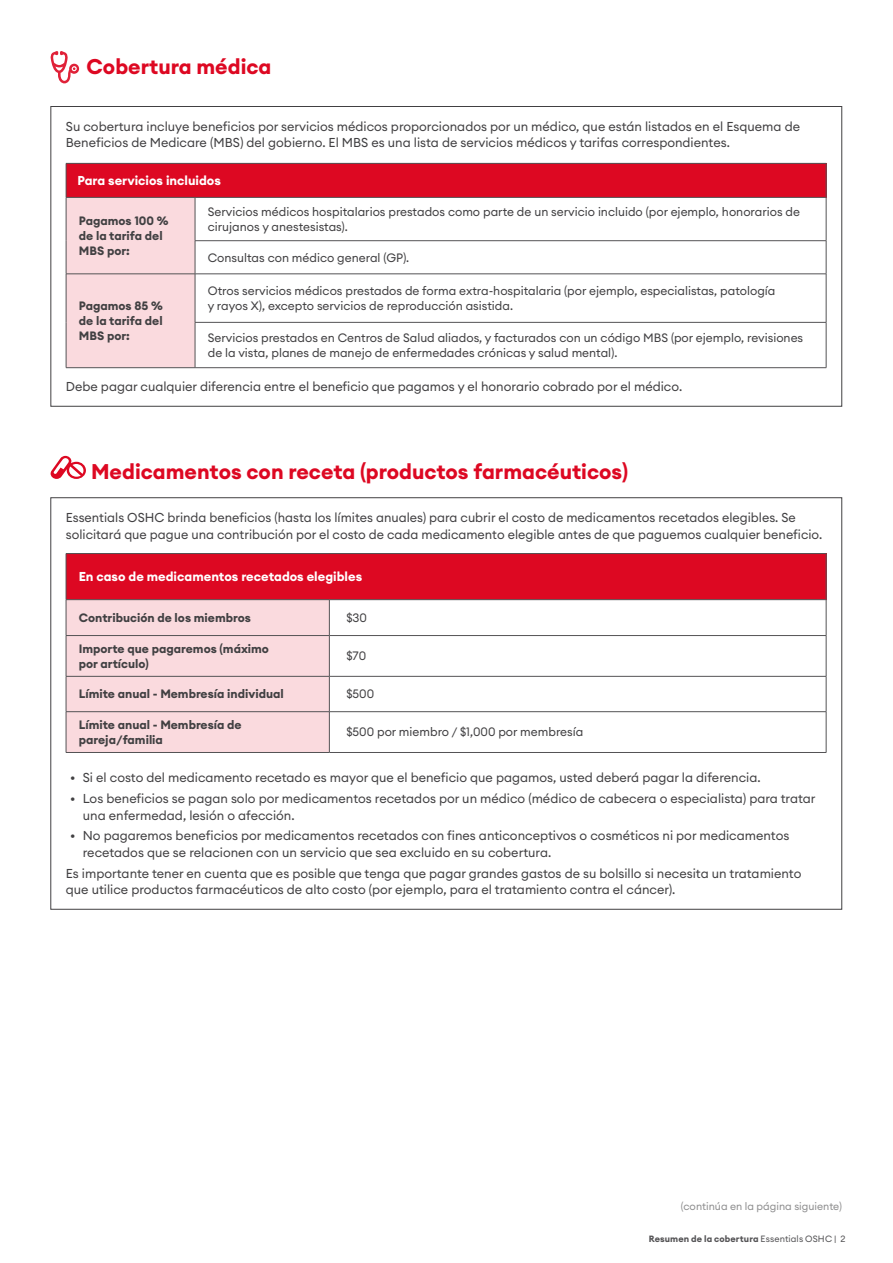
<style>
.page{position:relative;width:893px;height:1263px;background:#fff}
.page>*{position:absolute;margin:0;border:0;box-sizing:border-box;transform-origin:0 0}
.Sub_Header{font:700 21px "Euclid Circular A";color:#dd0822}
._00_Body{font:12.75px/16.5px "Euclid Circular A";color:#414042}
.Table_Header{font:700 12.75px "Euclid Circular A";color:#fff}
.Table_text{font:12px/15px "Euclid Circular A";color:#414042}
.Table_text-2{font:700 12px/15px "Euclid Circular A";color:#414042}
.Body_7pts__R{font:10.5px "Euclid Circular A";color:#8d8d8e}
.t1{font:700 9px "Euclid Circular A";letter-spacing:.015em;color:#545355}
.s1{font-weight:400}
</style>
<div class="page">
<div style="left:66px;top:163px;width:760px;height:34px;background:#dd0822"></div>
<div style="left:67px;top:198px;width:128px;height:169px;background:#fadade"></div>
<svg style="left:196px;top:198px;width:630px;height:169px"></svg>
<hr style="left:826px;top:164px;width:1px;height:33px;background:#545355">
<hr style="left:66px;top:367px;width:129px;height:1px;background:#545355">
<hr style="left:66px;top:163px;width:129px;height:1px;background:#545355">
<hr style="left:66px;top:164px;width:1px;height:33px;background:#545355">
<hr style="left:195px;top:163px;width:631px;height:1px;background:#545355">
<hr style="left:66px;top:197px;width:129px;height:1px;background:#545355">
<hr style="left:66px;top:198px;width:1px;height:43px;background:#545355">
<hr style="left:66px;top:241px;width:1px;height:33px;background:#545355">
<hr style="left:195px;top:197px;width:631px;height:1px;background:#545355">
<hr style="left:195px;top:198px;width:1px;height:42px;background:#545355">
<hr style="left:826px;top:198px;width:1px;height:42px;background:#545355">
<hr style="left:195px;top:240px;width:631px;height:1px;background:#545355">
<hr style="left:195px;top:241px;width:1px;height:33px;background:#545355">
<hr style="left:826px;top:241px;width:1px;height:33px;background:#545355">
<hr style="left:66px;top:274px;width:129px;height:1px;background:#545355">
<hr style="left:66px;top:274px;width:1px;height:48px;background:#545355">
<hr style="left:66px;top:322px;width:1px;height:45px;background:#545355">
<hr style="left:195px;top:274px;width:631px;height:1px;background:#545355">
<hr style="left:195px;top:274px;width:1px;height:48px;background:#545355">
<hr style="left:826px;top:274px;width:1px;height:48px;background:#545355">
<hr style="left:195px;top:322px;width:631px;height:1px;background:#545355">
<hr style="left:195px;top:323px;width:1px;height:44px;background:#545355">
<hr style="left:826px;top:323px;width:1px;height:44px;background:#545355">
<hr style="left:195px;top:367px;width:631px;height:1px;background:#545355">
<svg style="left:50px;top:51px;width:29px;height:32px"></svg>
<div style="left:66px;top:553px;width:760px;height:47px;background:#dd0822"></div>
<div style="left:67px;top:600px;width:262px;height:152px;background:#fadade"></div>
<svg style="left:330px;top:600px;width:496px;height:152px"></svg>
<hr style="left:826px;top:554px;width:1px;height:45px;background:#545355">
<hr style="left:66px;top:553px;width:263px;height:1px;background:#545355">
<hr style="left:66px;top:554px;width:1px;height:45px;background:#545355">
<hr style="left:329px;top:553px;width:497px;height:1px;background:#545355">
<hr style="left:66px;top:599px;width:263px;height:1px;background:#545355">
<hr style="left:66px;top:600px;width:1px;height:35px;background:#545355">
<hr style="left:329px;top:599px;width:497px;height:1px;background:#545355">
<hr style="left:329px;top:600px;width:1px;height:35px;background:#545355">
<hr style="left:826px;top:600px;width:1px;height:35px;background:#545355">
<hr style="left:66px;top:635px;width:263px;height:1px;background:#545355">
<hr style="left:66px;top:636px;width:1px;height:40px;background:#545355">
<hr style="left:329px;top:635px;width:497px;height:1px;background:#545355">
<hr style="left:329px;top:636px;width:1px;height:40px;background:#545355">
<hr style="left:826px;top:636px;width:1px;height:40px;background:#545355">
<hr style="left:66px;top:676px;width:263px;height:1px;background:#545355">
<hr style="left:66px;top:676px;width:1px;height:35px;background:#545355">
<hr style="left:329px;top:676px;width:497px;height:1px;background:#545355">
<hr style="left:329px;top:676px;width:1px;height:35px;background:#545355">
<hr style="left:826px;top:676px;width:1px;height:35px;background:#545355">
<hr style="left:66px;top:711px;width:263px;height:1px;background:#545355">
<hr style="left:66px;top:712px;width:1px;height:40px;background:#545355">
<hr style="left:329px;top:711px;width:497px;height:1px;background:#545355">
<hr style="left:329px;top:712px;width:1px;height:40px;background:#545355">
<hr style="left:826px;top:712px;width:1px;height:40px;background:#545355">
<hr style="left:66px;top:752px;width:263px;height:1px;background:#545355">
<hr style="left:329px;top:752px;width:497px;height:1px;background:#545355">
<svg style="left:51px;top:456px;width:35px;height:23px"></svg>
<p class="Sub_Header" style="left:87px;top:53px;width:186px">Cobertura médica</p>
<p class="_00_Body" style="left:66px;top:118px;width:736px">Su cobertura incluye beneficios por servicios médicos proporcionados por un médico, que están listados en el Esquema de<br>Beneficios de Medicare (MBS) del gobierno. El MBS es una lista de servicios médicos y tarifas correspondientes.</p>
<p class="Table_Header" style="left:77px;top:172px;width:145px">Para servicios incluidos</p>
<p class="Table_text-2" style="left:79px;top:213px;width:91px">Pagamos 100 % de la tarifa del<br>MBS por:</p>
<p class="Table_text" style="left:208px;top:204px;width:594px">Servicios médicos hospitalarios prestados como parte de un servicio incluido (por ejemplo, honorarios de cirujanos y anestesistas).</p>
<p class="Table_text" style="left:208px;top:250px;width:203px">Consultas con médico general (GP).</p>
<p class="Table_text" style="left:208px;top:283px;width:569px">Otros servicios médicos prestados de forma extra-hospitalaria (por ejemplo, especialistas, patología y rayos X), excepto servicios de reproducción asistida.</p>
<p class="Table_text" style="left:208px;top:330px;width:597px">Servicios prestados en Centros de Salud aliados, y facturados con un código MBS (por ejemplo, revisiones de la vista, planes de manejo de enfermedades crónicas y salud mental).</p>
<p class="_00_Body" style="left:66px;top:378px;width:618px">Debe pagar cualquier diferencia entre el beneficio que pagamos y el honorario cobrado por el médico.</p>
<p class="Table_text-2" style="left:79px;top:299px;width:86px;text-align:justify">Pagamos 85 % de la tarifa del MBS por:</p>
<p class="Sub_Header" style="left:91px;top:458px;width:538px">Medicamentos con receta (productos farmacéuticos)</p>
<p class="_00_Body" style="left:66px;top:509px;width:758px">Essentials OSHC brinda beneficios (hasta los límites anuales) para cubrir el costo de medicamentos recetados elegibles. Se solicitará que pague una contribución por el costo de cada medicamento elegible antes de que paguemos cualquier beneficio.</p>
<p class="Table_Header" style="left:79px;top:568px;width:285px">En caso de medicamentos recetados elegibles</p>
<p class="Table_text-2" style="left:79px;top:610px;width:174px">Contribución de los miembros</p>
<p class="Table_text" style="left:346px;top:610px;width:22px">$30</p>
<p class="Table_text-2" style="left:79px;top:641px;width:192px">Importe que pagaremos (máximo por artículo)</p>
<p class="Table_text" style="left:346px;top:648px;width:21px">$70</p>
<p class="Table_text-2" style="left:79px;top:687px;width:206px">Límite anual - Membresía individual</p>
<p class="Table_text" style="left:346px;top:686px;width:29px">$500</p>
<p class="Table_text-2" style="left:79px;top:717px;width:164px">Límite anual - Membresía de pareja/familia</p>
<p class="Table_text" style="left:346px;top:725px;width:238px">$500 por miembro / $1,000 por membresía</p>
<p class="_00_Body" style="left:70px;top:769px;width:692px">• Si el costo del medicamento recetado es mayor que el beneficio que pagamos, usted deberá pagar la diferencia.</p>
<p class="_00_Body" style="left:83px;top:790px;width:734px;text-indent:-13px">• Los beneficios se pagan solo por medicamentos recetados por un médico (médico de cabecera o especialista) para tratar una enfermedad, lesión o afección.</p>
<p class="_00_Body" style="left:83px;top:827px;width:708px;text-indent:-13px">• No pagaremos beneficios por medicamentos recetados con fines anticonceptivos o cosméticos ni por medicamentos recetados que se relacionen con un servicio que sea excluido en su cobertura.</p>
<p class="_00_Body" style="left:66px;top:865px;width:737px">Es importante tener en cuenta que es posible que tenga que pagar grandes gastos de su bolsillo si necesita un tratamiento que utilice productos farmacéuticos de alto costo (por ejemplo, para el tratamiento contra el cáncer).</p>
<p class="Body_7pts__R" style="left:681px;top:1200px;width:163px">(continúa en la página siguiente)</p>
<p class="t1" style="left:649px;top:1233px;width:198px">Resumen de la cobertura <span class="s1">Essentials OSHC | 2</span></p>
</div>
